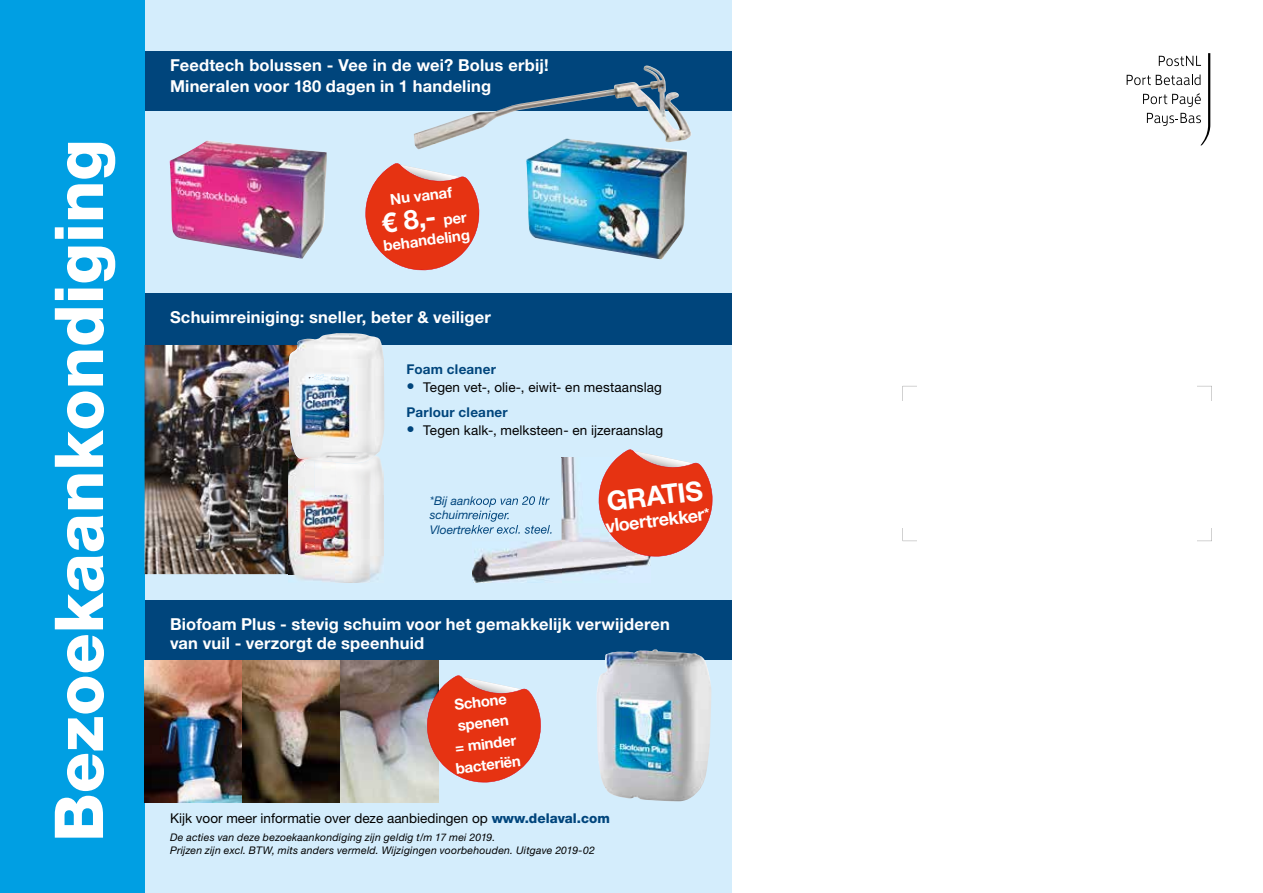
<style>
.page{position:relative;width:1263px;height:893px;background:#fff}
.page>*{position:absolute;margin:0;border:0;box-sizing:border-box;transform-origin:0 0}
.t1{font:800 67.5px "Helvetica Neue LT Std";color:#fff}
.t2{font:700 27px "Helvetica Neue LT Std";color:#fff}
.t3{font:700 18px "Helvetica Neue LT Std";color:#fff}
.t4{font:700 16.5px/21px "Helvetica Neue LT Std";letter-spacing:.01em;color:#fff}
.t5{font:700 15px/21px "Helvetica Neue LT Std";color:#fff;text-align:center}
.t6{font:13.5px "Helvetica Neue LT Std";letter-spacing:.005em;color:#000}
.t7{font:700 13.5px "Helvetica Neue LT Std";letter-spacing:.02em;color:#00457c}
.t8{font:italic 10.5px/13.5px "Helvetica Neue LT Std";letter-spacing:.02em;color:#000}
.s1{font-size:15px}
.s2{font-size:16.5px;color:#00457c}
.s3{font-weight:800;color:#00457c}
</style>
<div class="page">
<div style="left:145px;top:0;width:586px;height:893px;background:#d4edfc"></div>
<div style="left:0;top:0;width:145px;height:893px;background:#009fe3"></div>
<svg style="left:1127px;top:53px;width:83px;height:92px"></svg>
<div style="left:145px;top:51px;width:586px;height:60px;background:#00457c"></div>
<div style="left:145px;top:294px;width:586px;height:51px;background:#00457c"></div>
<div style="left:145px;top:601px;width:586px;height:59px;background:#00457c"></div>
<img style="left:170px;top:141px;width:157px;height:118px">
<img style="left:472px;top:458px;width:178px;height:125px">
<img style="left:472px;top:496px;width:78px;height:11px">
<img style="left:472px;top:511px;width:38px;height:11px">
<img style="left:472px;top:525px;width:80px;height:9px">
<img style="left:526px;top:150px;width:161px;height:109px">
<img style="left:414px;top:66px;width:278px;height:84px">
<svg style="left:365px;top:163px;width:115px;height:108px"></svg>
<img style="left:145px;top:345px;width:144px;height:229px">
<img style="left:289px;top:333px;width:95px;height:119px">
<img style="left:315px;top:464px;width:21px;height:75px">
<img style="left:336px;top:458px;width:48px;height:81px">
<img style="left:288px;top:539px;width:96px;height:43px">
<img style="left:288px;top:452px;width:27px;height:122px">
<img style="left:295px;top:452px;width:84px;height:12px">
<svg style="left:591px;top:449px;width:122px;height:115px"></svg>
<img style="left:145px;top:660px;width:293px;height:142px">
<img style="left:596px;top:649px;width:115px;height:152px">
<svg style="left:419px;top:674px;width:122px;height:116px"></svg>
<h1 class="t1" style="left:39px;top:842px;width:704px;rotate:-90deg">Bezoekaankondiging</h1>
<p class="t4" style="left:170px;top:55px;width:380px">Feedtech bolussen - Vee in de wei? Bolus erbij!<br>Mineralen voor 180 dagen in 1 handeling</p>
<p class="t5" style="left:389px;top:188px;width:64px;rotate:-7deg">Nu vanaf</p>
<h2 class="t2" style="left:380px;top:207px;width:87px;rotate:-7deg">€ 8,- <span class="s1">per</span></h2>
<p class="t5" style="left:382px;top:235px;width:88px;rotate:-7deg">behandeling</p>
<p class="t4" style="left:170px;top:306px;width:322px">Schuimreiniging: sneller, beter &amp; veiliger</p>
<p class="t7" style="left:406px;top:361px;width:91px">Foam cleaner</p>
<p class="t6" style="left:406px;top:379px;width:257px"><span class="s2">•</span> Tegen vet-, olie-, eiwit- en mestaanslag</p>
<p class="t7" style="left:406px;top:403px;width:103px">Parlour cleaner</p>
<p class="t6" style="left:406px;top:422px;width:258px"><span class="s2">•</span> Tegen kalk-, melksteen- en ijzeraanslag</p>
<h2 class="t2" style="left:605px;top:485px;width:98px;rotate:-7deg">GRATIS</h2>
<p class="t3" style="left:604px;top:515px;width:106px;rotate:-7deg">vloertrekker<sup>*</sup></p>
<p class="t4" style="left:170px;top:613px;width:501px;line-height:19.8px">Biofoam Plus - stevig schuim voor het gemakkelijk verwijderen van vuil - verzorgt de speenhuid</p>
<p class="t5" style="left:447px;top:695px;width:67px;rotate:-7deg">Schone spenen<br>= minder bacteriën</p>
<p class="t6" style="left:170px;top:810px;width:441px">Kijk voor meer informatie over deze aanbiedingen op <span class="s3">www.delaval.com</span></p>
<p class="t8" style="left:170px;top:830px;width:426px">De acties van deze bezoekaankondiging zijn geldig t/m 17 mei 2019.<br>Prijzen zijn excl. BTW, mits anders vermeld. Wijzigingen voorbehouden. Uitgave 2019-02</p>
</div>
